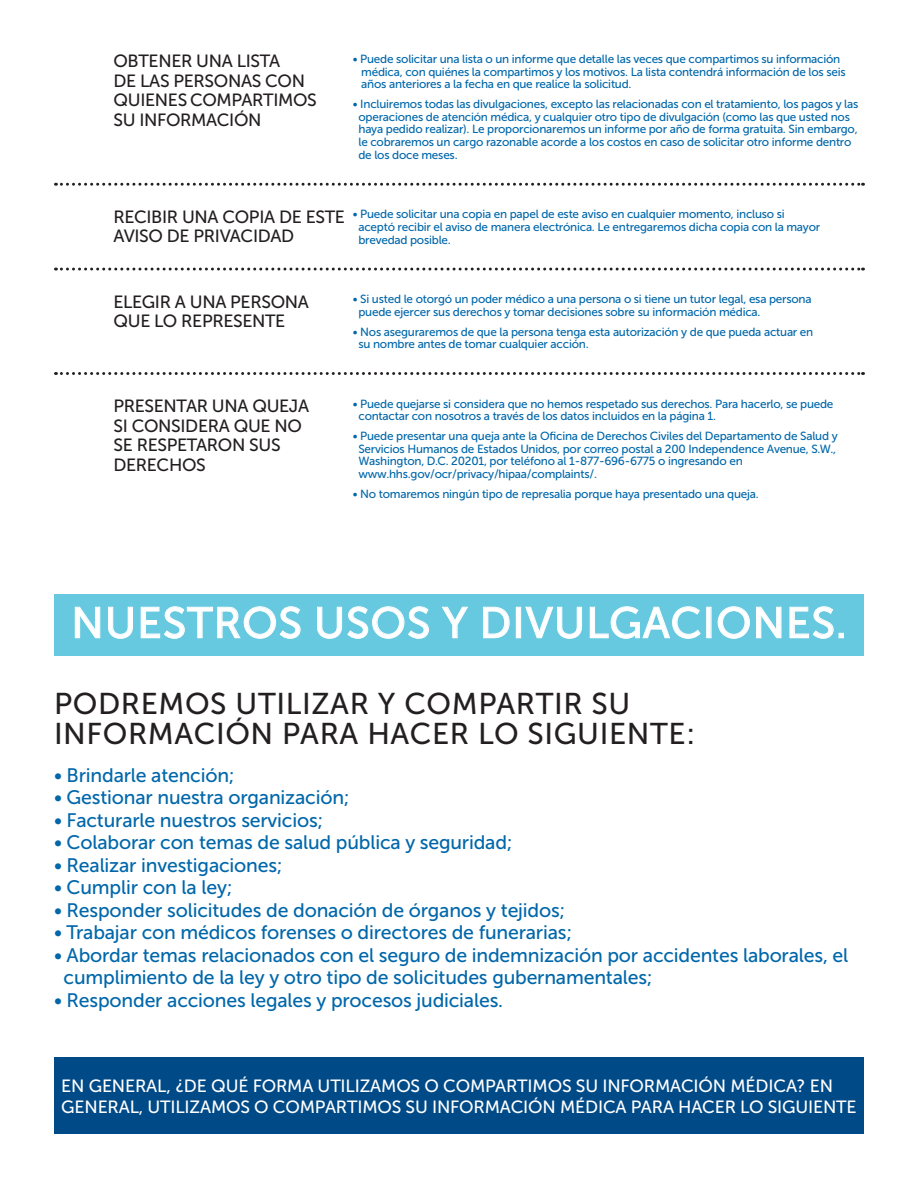
<style>
.page{position:relative;width:918px;height:1188px;background:#fff}
.page>*{position:absolute;margin:0;border:0;box-sizing:border-box;transform-origin:0 0}
.t1{font:43.2px "Museo Sans 500";letter-spacing:.02em;color:#fff}
.t2{font:30px/30px "Museo Sans 500";letter-spacing:.02em;color:#231f20}
.t3{font:19.5px/22.5px "Museo Sans 500";letter-spacing:-.01em;color:#0067aa}
.t4{font:17.7px/19.6px "Museo Sans 500";letter-spacing:-.02em;color:#231f20}
.t5{font:17.7px/21.5px "Museo Sans 500";letter-spacing:-.01em;color:#fff}
.t6{font:11.7px/12.8px "Museo Sans 500";letter-spacing:-.02em;color:#0067aa}
</style>
<div class="page">
<div style="left:54px;top:594px;width:810px;height:62px;background:#67c9e0"></div>
<svg style="left:75px;top:607px;width:25px;height:31px"></svg>
<svg style="left:108px;top:607px;width:25px;height:32px"></svg>
<svg style="left:141px;top:606px;width:160px;height:33px"></svg>
<svg style="left:317px;top:606px;width:112px;height:33px"></svg>
<svg style="left:442px;top:607px;width:26px;height:31px"></svg>
<svg style="left:483px;top:607px;width:27px;height:31px"></svg>
<div style="left:516px;top:607px;width:5px;height:31px;border:1px solid #fff"></div>
<svg style="left:525px;top:607px;width:57px;height:32px"></svg>
<svg style="left:590px;top:606px;width:111px;height:33px"></svg>
<svg style="left:718px;top:606px;width:32px;height:33px"></svg>
<svg style="left:756px;top:607px;width:25px;height:31px"></svg>
<svg style="left:790px;top:606px;width:54px;height:33px"></svg>
<div style="left:54px;top:1057px;width:810px;height:77px;background:#004a87"></div>
<svg style="left:55px;top:268px;width:809px;height:3px"></svg>
<svg style="left:55px;top:372px;width:809px;height:3px"></svg>
<svg style="left:55px;top:183px;width:809px;height:3px"></svg>
<p class="t4" style="left:113px;top:51px;width:205px">OBTENER UNA LISTA<br>DE LAS PERSONAS CON<br>QUIENES COMPARTIMOS<br>SU INFORMACIÓN</p>
<p class="t6" style="left:361px;top:52px;width:486px;text-indent:-8px">• Puede solicitar una lista o un informe que detalle las veces que compartimos su información médica, con quiénes la compartimos y los motivos. La lista contendrá información de los seis años anteriores a la fecha en que realice la solicitud.</p>
<p class="t6" style="left:358px;top:98px;width:501px;text-indent:-6px">• Incluiremos todas las divulgaciones, excepto las relacionadas con el tratamiento, los pagos y las operaciones de atención médica, y cualquier otro tipo de divulgación (como las que usted nos haya pedido realizar). Le proporcionaremos un informe por año de forma gratuita. Sin embargo, le cobraremos un cargo razonable acorde a los costos en caso de solicitar otro informe dentro de los doce meses.</p>
<p class="t4" style="left:113px;top:207px;width:233px">RECIBIR UNA COPIA DE ESTE<br>AVISO DE PRIVACIDAD</p>
<p class="t6" style="left:358px;top:208px;width:463px;text-indent:-6px">• Puede solicitar una copia en papel de este aviso en cualquier momento, incluso si aceptó recibir el aviso de manera electrónica. Le entregaremos dicha copia con la mayor brevedad posible.</p>
<p class="t4" style="left:113px;top:292px;width:197px">ELEGIR A UNA PERSONA<br>QUE LO REPRESENTE</p>
<p class="t6" style="left:358px;top:293px;width:455px;text-indent:-6px">• Si usted le otorgó un poder médico a una persona o si tiene un tutor legal, esa persona puede ejercer sus derechos y tomar decisiones sobre su información médica.</p>
<p class="t6" style="left:358px;top:325px;width:456px;text-indent:-6px">• Nos aseguraremos de que la persona tenga esta autorización y de que pueda actuar en su nombre antes de tomar cualquier acción.</p>
<p class="t4" style="left:113px;top:396px;width:197px">PRESENTAR UNA QUEJA<br>SI CONSIDERA QUE NO<br>SE RESPETARON SUS<br>DERECHOS</p>
<p class="t6" style="left:358px;top:397px;width:477px;text-indent:-6px">• Puede quejarse si considera que no hemos respetado sus derechos. Para hacerlo, se puede contactar con nosotros a través de los datos incluidos en la página 1.</p>
<p class="t6" style="left:358px;top:430px;width:481px;text-indent:-6px">• Puede presentar una queja ante la Oficina de Derechos Civiles del Departamento de Salud y<br>Servicios Humanos de Estados Unidos, por correo postal a 200 Independence Avenue, S.W.,<br>Washington, D.C. 20201, por teléfono al 1-877-696-6775 o ingresando en</p>
<p class="t6" style="left:358px;top:468px;width:240px">www.hhs.gov/ocr/privacy/hipaa/complaints/.</p>
<p class="t6" style="left:353px;top:487px;width:408px">• No tomaremos ningún tipo de represalia porque haya presentado una queja.</p>
<p class="t1" style="left:71px;top:599px;width:777px">NUESTROS USOS Y DIVULGACIONES.</p>
<p class="t2" style="left:54px;top:689px;width:643px">PODREMOS UTILIZAR Y COMPARTIR SU<br>INFORMACIÓN PARA HACER LO SIGUIENTE:</p>
<p class="t3" style="left:54px;top:764px;width:182px">• Brindarle atención;</p>
<p class="t3" style="left:54px;top:786px;width:297px">• Gestionar nuestra organización;</p>
<p class="t3" style="left:54px;top:809px;width:271px">• Facturarle nuestros servicios;</p>
<p class="t3" style="left:54px;top:831px;width:460px">• Colaborar con temas de salud pública y seguridad;</p>
<p class="t3" style="left:54px;top:854px;width:230px">• Realizar investigaciones;</p>
<p class="t3" style="left:54px;top:876px;width:180px">• Cumplir con la ley;</p>
<p class="t3" style="left:54px;top:899px;width:513px">• Responder solicitudes de donación de órganos y tejidos;</p>
<p class="t3" style="left:54px;top:921px;width:520px">• Trabajar con médicos forenses o directores de funerarias;</p>
<p class="t3" style="left:64px;top:944px;width:786px;text-indent:-10px">• Abordar temas relacionados con el seguro de indemnización por accidentes laborales, el cumplimiento de la ley y otro tipo de solicitudes gubernamentales;</p>
<p class="t3" style="left:54px;top:989px;width:451px">• Responder acciones legales y procesos judiciales.</p>
<p class="t5" style="left:61px;top:1075px;width:797px">EN GENERAL, ¿DE QUÉ FORMA UTILIZAMOS O COMPARTIMOS SU INFORMACIÓN MÉDICA? EN<br>GENERAL, UTILIZAMOS O COMPARTIMOS SU INFORMACIÓN MÉDICA PARA HACER LO SIGUIENTE</p>
</div>
